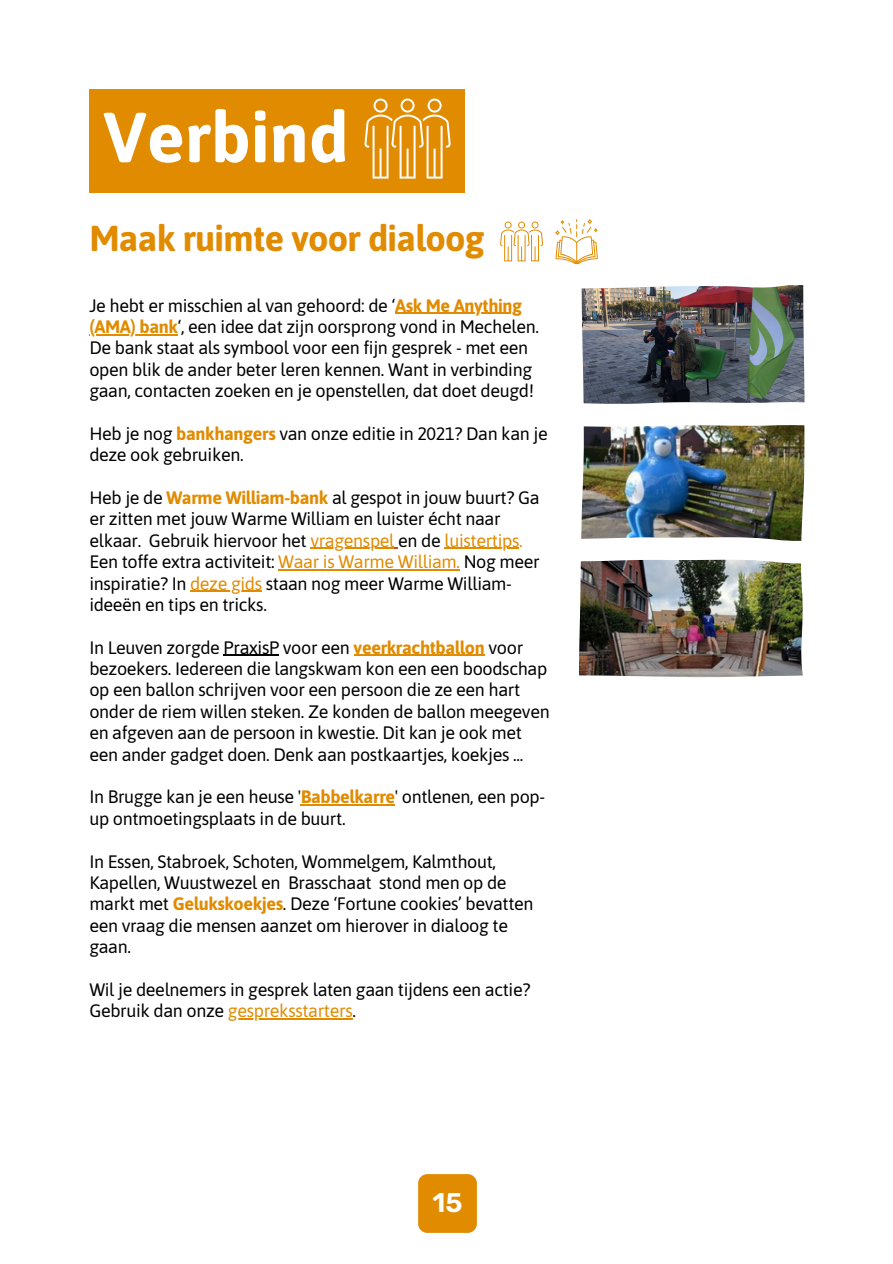
<style>
.page{position:relative;width:893px;height:1264px;background:#fff}
.page>*{position:absolute;margin:0;border:0;box-sizing:border-box;transform-origin:0 0}
.t1{font:700 70.5px "Asap";color:#fff}
.t2{font:700 36px "Asap";letter-spacing:-.02em;color:#e18b00}
.t3{font:600 27px "Rubik";color:#fff}
.t4{font:18px/21.3px "Asap";letter-spacing:-.02em;color:#000}
.s1{font-weight:700;color:#e18b00}
.s2{color:#e18b00}
</style>
<div class="page">
<img style="left:581px;top:285px;width:223px;height:119px">
<img style="left:581px;top:425px;width:223px;height:116px">
<img style="left:579px;top:559px;width:223px;height:118px">
<hr style="left:395px;top:313px;width:126px;height:1px;background:#e18b00">
<hr style="left:89px;top:334px;width:89px;height:1px;background:#e18b00">
<hr style="left:310px;top:548px;width:84px;height:1px;background:#e18b00">
<hr style="left:444px;top:548px;width:75px;height:1px;background:#e18b00">
<hr style="left:278px;top:569px;width:181px;height:1px;background:#e18b00">
<hr style="left:190px;top:590px;width:72px;height:2px;background:#e18b00">
<hr style="left:223px;top:655px;width:56px;height:1px;background:#000">
<hr style="left:353px;top:655px;width:131px;height:1px;background:#e18b00">
<hr style="left:301px;top:804px;width:94px;height:1px;background:#e18b00">
<hr style="left:228px;top:1018px;width:124px;height:1px;background:#e18b00">
<svg style="left:500px;top:221px;width:43px;height:40px"></svg>
<svg style="left:555px;top:219px;width:43px;height:45px"></svg>
<div style="left:418px;top:1174px;width:59px;height:58px;background:#e18b00;border-radius:9px"></div>
<div style="left:89px;top:89px;width:376px;height:103px;background:#e18b00"></div>
<svg style="left:364px;top:99px;width:87px;height:80px"></svg>
<h1 class="t1" style="left:103px;top:96px;width:247px">Verbind</h1>
<h2 class="t2" style="left:89px;top:218px;width:396px">Maak ruimte voor dialoog</h2>
<p class="t4" style="left:89px;top:294px;width:451px">Je hebt er misschien al van gehoord: de ‘<span class="s1">Ask Me Anything (AMA) bank</span>‘, een idee dat zijn oorsprong vond in Mechelen.<br>De bank staat als symbool voor een fijn gesprek - met een open blik de ander beter leren kennen. Want in verbinding gaan, contacten zoeken en je openstellen, dat doet deugd!</p>
<p class="t4" style="left:89px;top:422px;width:460px">Heb je nog <span class="s1">bankhangers</span> van onze editie in 2021? Dan kan je deze ook gebruiken.</p>
<p class="t4" style="left:89px;top:487px;width:452px">Heb je de <span class="s1">Warme William-bank</span> al gespot in jouw buurt? Ga er zitten met jouw Warme William en luister écht naar elkaar. Gebruik hiervoor het <span class="s2">vragenspel</span> en de <span class="s2">luistertips.<br></span>Een toffe extra activiteit: <span class="s2">Waar is Warme William.</span> Nog meer inspiratie? In <span class="s2">deze gids</span> staan nog meer Warme William&shy;ideeën en tips en tricks.</p>
<p class="t4" style="left:89px;top:636px;width:462px">In Leuven zorgde PraxisP voor een <span class="s1">veerkrachtballon</span> voor bezoekers. Iedereen die langskwam kon een een boodschap op een ballon schrijven voor een persoon die ze een hart onder de riem willen steken. Ze konden de ballon meegeven en afgeven aan de persoon in kwestie. Dit kan je ook met een ander gadget doen. Denk aan postkaartjes, koekjes ...</p>
<p class="t4" style="left:89px;top:786px;width:457px">In Brugge kan je een heuse '<span class="s1">Babbelkarre</span>' ontlenen, een pop&shy;up ontmoetingsplaats in de buurt.</p>
<p class="t4" style="left:89px;top:850px;width:445px">In Essen, Stabroek, Schoten, Wommelgem, Kalmthout, Kapellen, Wuustwezel en Brasschaat stond men op de markt met <span class="s1">Gelukskoekjes</span>. Deze ‘Fortune cookies’ bevatten een vraag die mensen aanzet om hierover in dialoog te gaan.</p>
<p class="t4" style="left:89px;top:978px;width:442px">Wil je deelnemers in gesprek laten gaan tijdens een actie?<br>Gebruik dan onze <span class="s2">gespreksstarters</span>.</p>
<h3 class="t3" style="left:432px;top:1187px;width:32px">15</h3>
</div>
